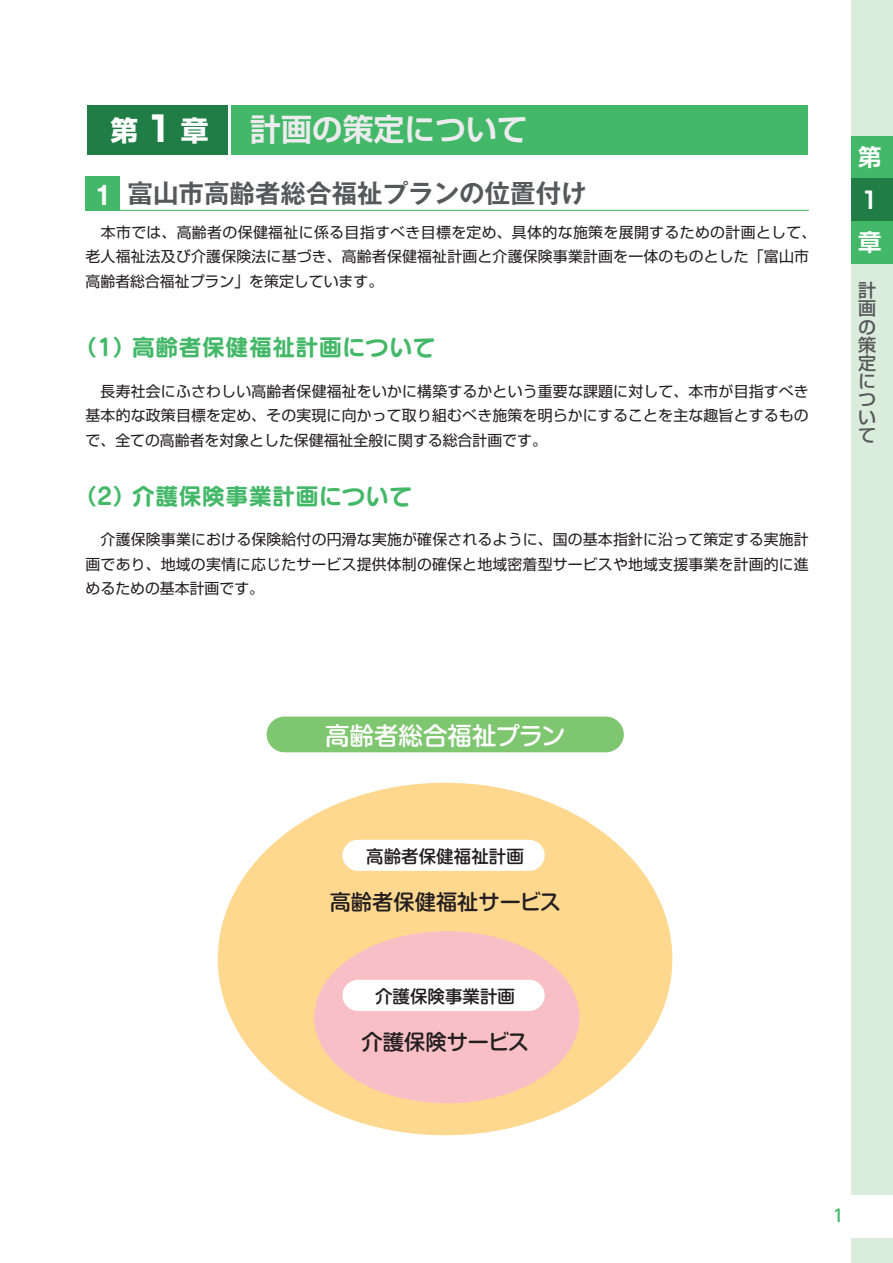
<style>
.page{position:relative;width:893px;height:1263px;background:#fff}
.page>*{position:absolute;margin:0;border:0;box-sizing:border-box;transform-origin:0 0}
.t1{font:700 30.9px "Shin Go Pro De";color:#ececee}
.t2{font:700 27.6px "Shin Go Pro";color:#fff}
.t3{font:700 25.5px "Gothic MB101 Pro De";color:#57585a}
.t4{font:500 24.45px "Shin M Go Pro";color:#fff}
.t5{font:23.4px "Seurat Pro B";color:#44b869}
.t6{font:700 23.4px/42.5px "Shin Go Pro De";color:#fff}
.t7{font:500 21.3px "Shin M Go Pro";color:#231f20}
.t8{font:500 18px/18px "Shin Go Pro";color:#57585a;text-align:justify}
.t9{font:500 17.55px "Shin M Go Pro";color:#231f20}
.t10{font:500 16.95px "UD Shin Go Pro";color:#44b869}
.t11{font:14.85px/24.5px "Shin Go Pro";letter-spacing:.015em;color:#231f20;text-align:justify}
.s1{font-size:35.1px}
.s2{color:#fff}
</style>
<div class="page">
<div style="left:851px;top:0;width:42px;height:1263px;background:#daecdb"></div>
<div style="left:851px;top:1195px;width:42px;height:42px;background:#fff"></div>
<div style="left:851px;top:136px;width:42px;height:43px;background:#44b869"></div>
<div style="left:851px;top:179px;width:42px;height:42px;background:#207d45"></div>
<div style="left:851px;top:221px;width:42px;height:43px;background:#44b869"></div>
<div style="left:87px;top:105px;width:140px;height:49px;background:#207d45"></div>
<div style="left:232px;top:105px;width:576px;height:49px;background:#44b869"></div>
<div style="left:267px;top:716px;width:357px;height:36px;background:#7fc670;border-radius:18px"></div>
<div style="left:218px;top:783px;width:454px;height:352px;background:#fed88f;border-radius:50%"></div>
<div style="left:314px;top:931px;width:265px;height:172px;background:#f9bfc6;border-radius:50%"></div>
<div style="left:342px;top:840px;width:203px;height:31px;background:#fff;border-radius:16px"></div>
<div style="left:342px;top:980px;width:203px;height:31px;background:#fff;border-radius:16px"></div>
<hr style="left:86px;top:210px;width:723px;height:1px;background:#44b869">
<div style="left:86px;top:177px;width:34px;height:34px;background:#44b869"></div>
<h2 class="t2" style="left:111px;top:109px;width:99px">第<span class="s1">1</span>章</h2>
<h1 class="t1" style="left:250px;top:104px;width:279px">計画の策定について</h1>
<h3 class="t3" style="left:90px;top:172px;width:498px"><span class="s2">１</span>富山市高齢者総合福祉プランの位置付け</h3>
<p class="t11" style="left:86px;top:218px;width:732px;text-align:left">　本市では、高齢者の保健福祉に係る目指すべき目標を定め、具体的な施策を展開するための計画として、老人福祉法及び介護保険法に基づき、高齢者保健福祉計画と介護保険事業計画を一体のものとした「富山市高齢者総合福祉プラン」を策定しています。</p>
<h3 class="t5" style="left:74px;top:331px;width:363px">（1）高齢者保健福祉計画について</h3>
<p class="t11" style="left:86px;top:377px;width:725px">　長寿社会にふさわしい高齢者保健福祉をいかに構築するかという重要な課題に対して、本市が目指すべき基本的な政策目標を定め、その実現に向かって取り組むべき施策を明らかにすることを主な趣旨とするもので、全ての高齢者を対象とした保健福祉全般に関する総合計画です。</p>
<h3 class="t5" style="left:74px;top:479px;width:340px">（2）介護保険事業計画について</h3>
<p class="t11" style="left:86px;top:525px;width:725px">　介護保険事業における保険給付の円滑な実施が確保されるように、国の基本指針に沿って策定する実施計画であり、地域の実情に応じたサービス提供体制の確保と地域密着型サービスや地域支援事業を計画的に進めるための基本計画です。</p>
<h3 class="t6" style="left:858px;top:133px;width:24px">第<br>１章</h3>
<p class="t8" style="left:858px;top:279px;width:19px">計画の策定について</p>
<h3 class="t4" style="left:325px;top:715px;width:242px">高齢者総合福祉プラン</h3>
<p class="t9" style="left:366px;top:842px;width:159px">高齢者保健福祉計画</p>
<h3 class="t7" style="left:330px;top:885px;width:233px">高齢者保健福祉サービス</h3>
<p class="t9" style="left:375px;top:982px;width:142px">介護保険事業計画</p>
<h3 class="t7" style="left:362px;top:1025px;width:169px">介護保険サービス</h3>
<p class="t10" style="left:833px;top:1201px;width:13px">1</p>
</div>
